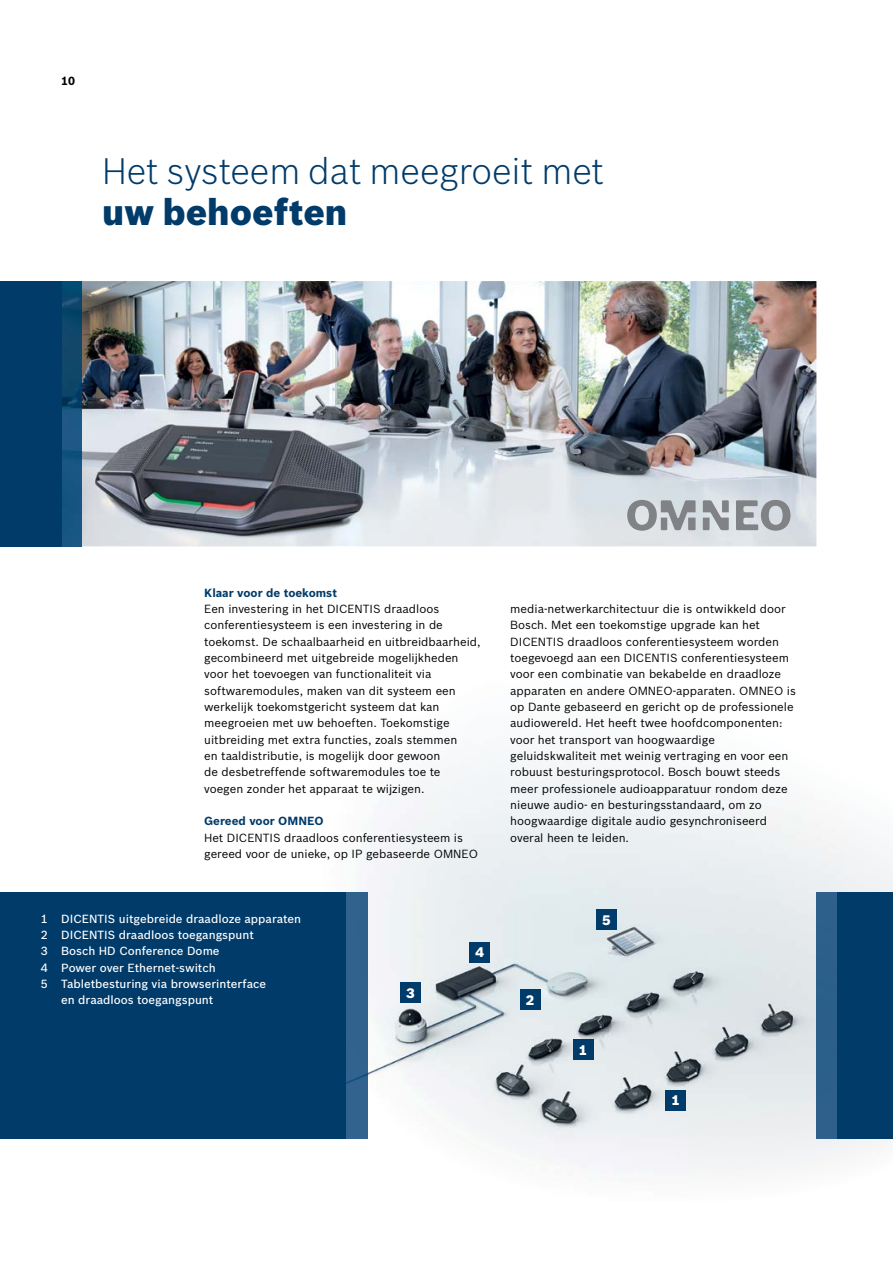
<style>
.page{position:relative;width:893px;height:1263px;background:#fff}
.page>*{position:absolute;margin:0;border:0;box-sizing:border-box;transform-origin:0 0}
.t1{font:300 36px "Bosch Sans";color:#003b6a}
.t2{font:900 36px "Bosch Sans";color:#003b6a}
.t3{font:900 13.5px "Bosch Sans";color:#fff}
.t4{font:11.55px/16.4px "Bosch Sans";color:#000}
.t5{font:500 11.55px "Bosch Sans";color:#fff}
.t6{font:700 11.55px "Bosch Sans";color:#003b6a}
.t7{font:700 11.55px "Bosch Sans";color:#000}
</style>
<div class="page">
<img style="left:357px;top:795px;width:331px;height:104px">
<img style="left:688px;top:795px;width:154px;height:311px">
<img style="left:367px;top:899px;width:168px;height:207px">
<img style="left:535px;top:899px;width:154px;height:275px">
<img style="left:228px;top:1106px;width:307px;height:47px">
<img style="left:688px;top:1106px;width:205px;height:68px">
<div style="left:0;top:892px;width:347px;height:246px;background:#003b6a"></div>
<div style="left:837px;top:892px;width:56px;height:246px;background:#003b6a"></div>
<img style="left:82px;top:281px;width:734px;height:265px">
<div style="left:816px;top:892px;width:21px;height:246px;background:#2c608a"></div>
<div style="left:347px;top:892px;width:20px;height:246px;background:#31628d"></div>
<img style="left:61px;top:281px;width:21px;height:265px">
<div style="left:0;top:281px;width:61px;height:265px;background:#003b6a"></div>
<svg style="left:627px;top:500px;width:69px;height:31px;background:#a8acaf"></svg>
<svg style="left:703px;top:500px;width:26px;height:30px"></svg>
<svg style="left:736px;top:500px;width:54px;height:31px;background:#a5a8ad"></svg>
<div style="left:520px;top:990px;width:20px;height:20px;background:#003b6a"></div>
<div style="left:470px;top:942px;width:20px;height:20px;background:#003b6a"></div>
<div style="left:596px;top:909px;width:20px;height:21px;background:#003b6a"></div>
<div style="left:400px;top:983px;width:20px;height:20px;background:#003b6a"></div>
<div style="left:573px;top:1040px;width:20px;height:20px;background:#003b6a"></div>
<div style="left:665px;top:1090px;width:21px;height:20px;background:#003b6a"></div>
<p class="t7" style="left:61px;top:72px;width:15px">10</p>
<h1 class="t1" style="left:102px;top:146px;width:504px">Het systeem dat meegroeit met</h1>
<h1 class="t2" style="left:102px;top:185px;width:247px">uw behoeften</h1>
<p class="t6" style="left:204px;top:584px;width:134px">Klaar voor de toekomst</p>
<p class="t4" style="left:204px;top:600px;width:278px">Een investering in het DICENTIS draadloos conferentiesysteem is een investering in de toekomst. De schaalbaarheid en uitbreidbaarheid, gecombineerd met uitgebreide mogelijkheden voor het toevoegen van functionaliteit via softwaremodules, maken van dit systeem een werkelijk toekomstgericht systeem dat kan meegroeien met uw behoeften. Toekomstige uitbreiding met extra functies, zoals stemmen<br>en taaldistributie, is mogelijk door gewoon<br>de desbetreffende softwaremodules toe te voegen zonder het apparaat te wijzigen.</p>
<p class="t6" style="left:204px;top:812px;width:121px">Gereed voor OMNEO</p>
<p class="t4" style="left:204px;top:828px;width:275px">Het DICENTIS draadloos conferentiesysteem is gereed voor de unieke, op IP gebaseerde OMNEO</p>
<p class="t4" style="left:510px;top:600px;width:287px">media-netwerkarchitectuur die is ontwikkeld door Bosch. Met een toekomstige upgrade kan het DICENTIS draadloos conferentiesysteem worden toegevoegd aan een DICENTIS conferentiesysteem voor een combinatie van bekabelde en draadloze apparaten en andere OMNEO-apparaten. OMNEO is op Dante gebaseerd en gericht op de professionele audiowereld. Het heeft twee hoofdcomponenten: voor het transport van hoogwaardige geluidskwaliteit met weinig vertraging en voor een robuust besturingsprotocol. Bosch bouwt steeds meer professionele audioapparatuur rondom deze nieuwe audio- en besturingsstandaard, om zo hoogwaardige digitale audio gesynchroniseerd overal heen te leiden.</p>
<p class="t5" style="left:41px;top:910px;width:262px">1 DICENTIS uitgebreide draadloze apparaten</p>
<p class="t5" style="left:41px;top:926px;width:215px">2 DICENTIS draadloos toegangspunt</p>
<p class="t5" style="left:41px;top:942px;width:180px">3 Bosch HD Conference Dome</p>
<p class="t5" style="left:41px;top:959px;width:176px">4 Power over Ethernet-switch</p>
<p class="t5" style="left:41px;top:975px;width:227px">5 Tabletbesturing via browserinterface</p>
<p class="t5" style="left:61px;top:991px;width:154px">en draadloos toegangspunt</p>
<p class="t3" style="left:526px;top:989px;width:10px">2</p>
<p class="t3" style="left:475px;top:942px;width:10px">4</p>
<p class="t3" style="left:406px;top:982px;width:10px">3</p>
<p class="t3" style="left:602px;top:909px;width:10px">5</p>
<p class="t3" style="left:579px;top:1039px;width:10px">1</p>
<p class="t3" style="left:671px;top:1090px;width:10px">1</p>
</div>
